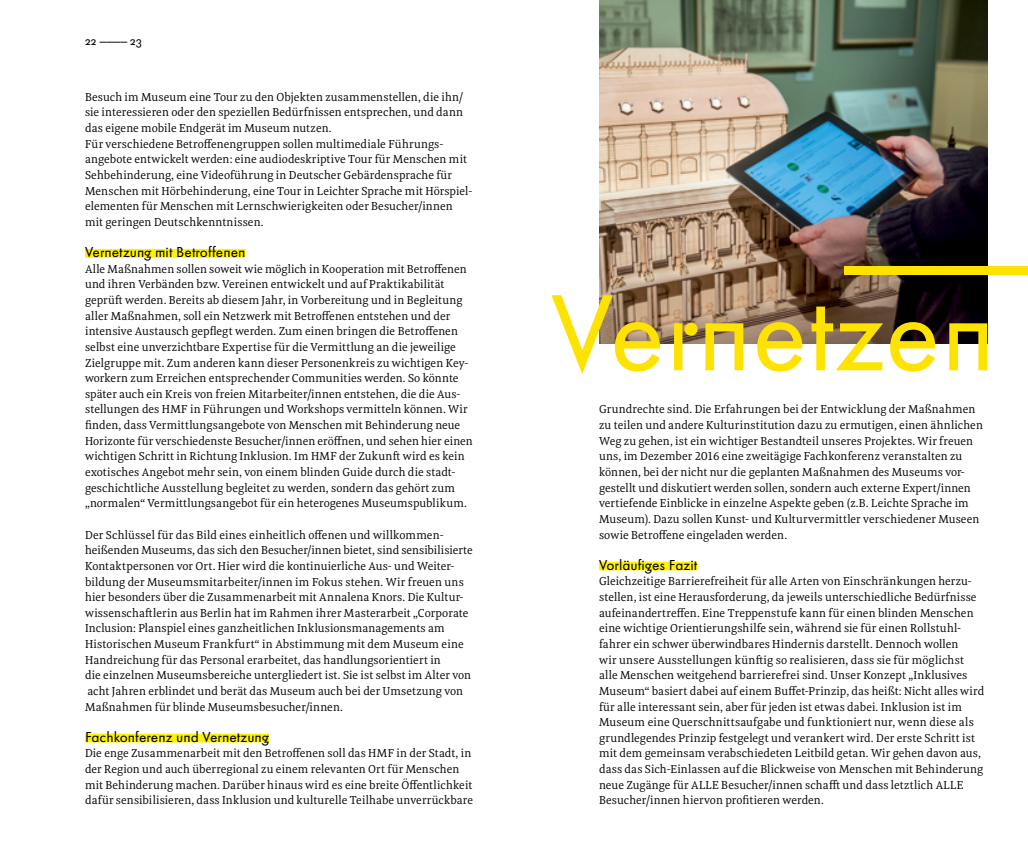
<style>
.page{position:relative;width:1028px;height:851px;background:#fff}
.page>*{position:absolute;margin:0;border:0;box-sizing:border-box;transform-origin:0 0}
.t1{font:112.5px "Futura HMF";color:#ffe300}
.t2{font:15px "Futura HMF";color:#000}
.t3{font:12.5px "Futura HMF";color:#000}
.t4{font:11.88px/15.6px "Meret Pro";letter-spacing:.005em;color:#000}
</style>
<div class="page">
<img style="left:599px;top:0;width:388px;height:344px">
<div style="left:85px;top:249px;width:160px;height:9px;background:#fff200"></div>
<div style="left:85px;top:733px;width:184px;height:9px;background:#fff200"></div>
<div style="left:599px;top:561px;width:98px;height:9px;background:#fff200"></div>
<p class="t3" style="left:100px;top:33px;width:29px">————</p>
<p class="t4" style="left:85px;top:89px;width:388px">Besuch im Museum eine Tour zu den Objekten zusammenstellen, die ihn/ sie interessieren oder den speziellen Bedürfnissen entsprechen, und dann das eigene mobile Endgerät im Museum nutzen.<br>Für verschiedene Betroffenengruppen sollen multimediale Führungs&shy;angebote entwickelt werden: eine audiodeskriptive Tour für Menschen mit Sehbehinderung, eine Videoführung in Deutscher Gebärdensprache für Menschen mit Hörbehinderung, eine Tour in Leichter Sprache mit Hörspiel&shy;elementen für Menschen mit Lernschwierigkeiten oder Besucher/innen mit geringen Deutschkenntnissen.</p>
<p class="t2" style="left:85px;top:243px;width:162px">Vernetzung mit Betroffenen</p>
<p class="t4" style="left:85px;top:261px;width:389px">Alle Maßnahmen sollen soweit wie möglich in Kooperation mit Betroffenen und ihren Verbänden bzw. Vereinen entwickelt und auf Praktikabilität geprüft werden. Bereits ab diesem Jahr, in Vorbereitung und in Begleitung aller Maßnahmen, soll ein Netzwerk mit Betroffenen entstehen und der intensive Austausch gepflegt werden. Zum einen bringen die Betroffenen selbst eine unverzichtbare Expertise für die Vermittlung an die jeweilige Zielgruppe mit. Zum anderen kann dieser Personenkreis zu wichtigen Key&shy;workern zum Erreichen entsprechender Communities werden. So könnte später auch ein Kreis von freien Mitarbeiter/innen entstehen, die die Aus&shy;stellungen des HMF in Führungen und Workshops vermitteln können. Wir finden, dass Vermittlungsangebote von Menschen mit Behinderung neue Horizonte für verschiedenste Besucher/innen eröffnen, und sehen hier einen wichtigen Schritt in Richtung Inklusion. Im HMF der Zukunft wird es kein exotisches Angebot mehr sein, von einem blinden Guide durch die stadt&shy;geschichtliche Ausstellung begleitet zu werden, sondern das gehört zum „normalen“ Vermittlungsangebot für ein heterogenes Museumspublikum.</p>
<p class="t4" style="left:85px;top:526px;width:389px">Der Schlüssel für das Bild eines einheitlich offenen und willkommen&shy;heißenden Museums, das sich den Besucher/innen bietet, sind sensibilisierte Kontaktpersonen vor Ort. Hier wird die kontinuierliche Aus- und Weiter&shy;bildung der Museumsmitarbeiter/innen im Fokus stehen. Wir freuen uns hier besonders über die Zusammenarbeit mit Annalena Knors. Die Kultur&shy;wissenschaftlerin aus Berlin hat im Rahmen ihrer Masterarbeit „Corporate Inclusion: Planspiel eines ganzheitlichen Inklusionsmanagements am Historischen Museum Frankfurt“ in Abstimmung mit dem Museum eine Handreichung für das Personal erarbeitet, das handlungsorientiert in<br>die einzelnen Museumsbereiche untergliedert ist. Sie ist selbst im Alter von acht Jahren erblindet und berät das Museum auch bei der Umsetzung von Maßnahmen für blinde Museumsbesucher/innen.</p>
<p class="t2" style="left:85px;top:727px;width:185px">Fachkonferenz und Vernetzung</p>
<p class="t4" style="left:85px;top:745px;width:390px">Die enge Zusammenarbeit mit den Betroffenen soll das HMF in der Stadt, in der Region und auch überregional zu einem relevanten Ort für Menschen mit Behinderung machen. Darüber hinaus wird es eine breite Öffentlichkeit dafür sensibilisieren, dass Inklusion und kulturelle Teilhabe unverrückbare</p>
<h1 class="t1" style="left:844px;top:189px;width:185px">———</h1>
<h1 class="t1" style="left:551px;top:264px;width:446px">Vernetzen</h1>
<p class="t4" style="left:599px;top:401px;width:385px">Grundrechte sind. Die Erfahrungen bei der Entwicklung der Maßnahmen zu teilen und andere Kulturinstitution dazu zu ermutigen, einen ähnlichen Weg zu gehen, ist ein wichtiger Bestandteil unseres Projektes. Wir freuen uns, im Dezember 2016 eine zweitägige Fachkonferenz veranstalten zu können, bei der nicht nur die geplanten Maßnahmen des Museums vor&shy;gestellt und diskutiert werden sollen, sondern auch externe Expert/innen vertiefende Einblicke in einzelne Aspekte geben (z.B. Leichte Sprache im Museum). Dazu sollen Kunst- und Kulturvermittler verschiedener Museen sowie Betroffene eingeladen werden.</p>
<p class="t2" style="left:599px;top:555px;width:100px">Vorläufiges Fazit</p>
<p class="t4" style="left:599px;top:573px;width:387px">Gleichzeitige Barrierefreiheit für alle Arten von Einschränkungen herzu&shy;stellen, ist eine Herausforderung, da jeweils unterschiedliche Bedürfnisse aufeinandertreffen. Eine Treppenstufe kann für einen blinden Menschen eine wichtige Orientierungshilfe sein, während sie für einen Rollstuhl--- fahrer ein schwer überwindbares Hindernis darstellt. Dennoch wollen<br>wir unsere Ausstellungen künftig so realisieren, dass sie für möglichst alle Menschen weitgehend barrierefrei sind. Unser Konzept „Inklusives Museum“ basiert dabei auf einem Buffet-Prinzip, das heißt: Nicht alles wird für alle interessant sein, aber für jeden ist etwas dabei. Inklusion ist im Museum eine Querschnittsaufgabe und funktioniert nur, wenn diese als grundlegendes Prinzip festgelegt und verankert wird. Der erste Schritt ist mit dem gemeinsam verabschiedeten Leitbild getan. Wir gehen davon aus, dass das Sich-Einlassen auf die Blickweise von Menschen mit Behinderung neue Zugänge für ALLE Besucher/innen schafft und dass letztlich ALLE Besucher/innen hiervon profitieren werden.</p>
</div>
